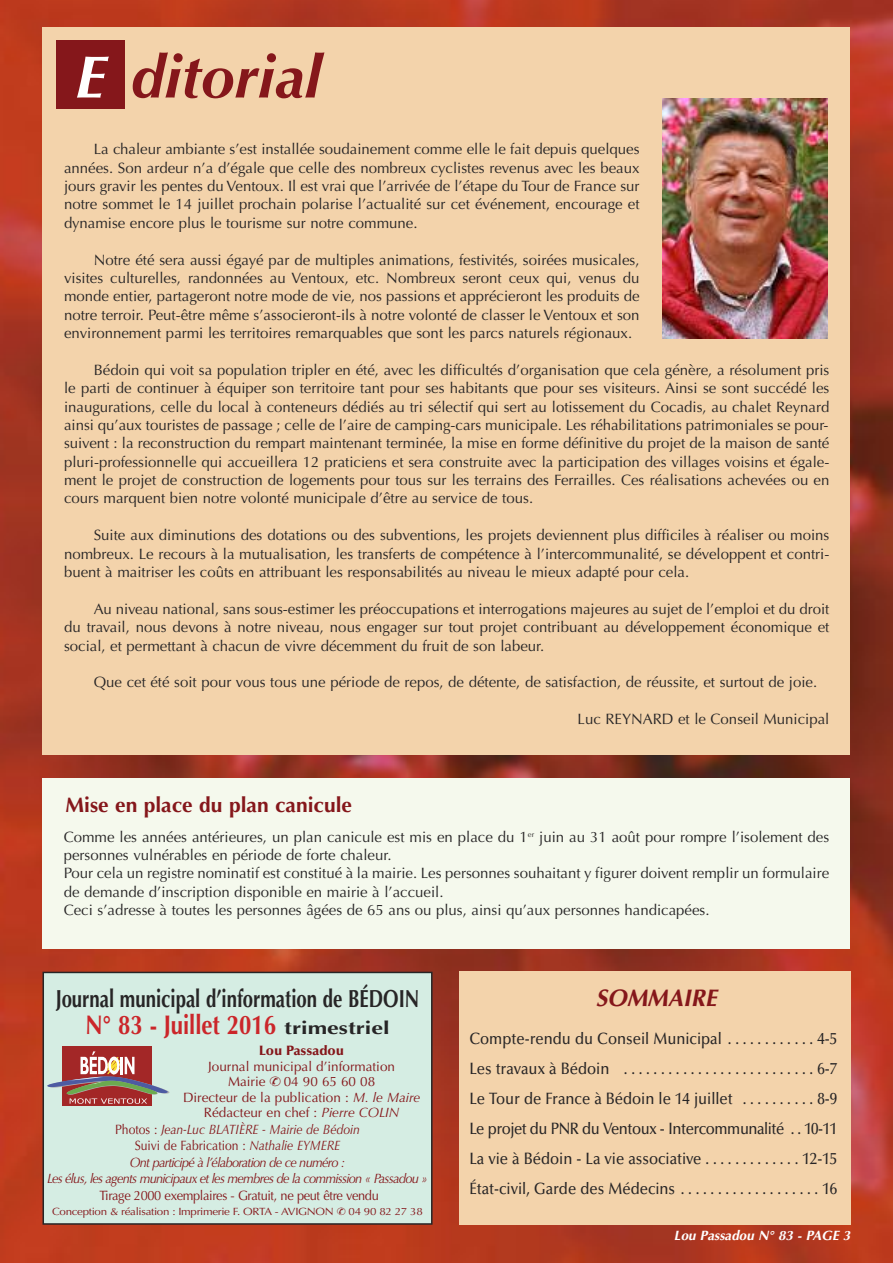
<style>
.page{position:relative;width:893px;height:1263px;background:#fff}
.page>*{position:absolute;margin:0;border:0;box-sizing:border-box;transform-origin:0 0}
.t1{font:italic 700 60px "Optima";color:#85171b}
.t2{font:700 27px "Optima";color:#cb262a;scale:.82 1}
.t3{font:700 24.75px "Optima";color:#272526;scale:.75 1}
.t4{font:italic 700 24px "Optima";color:#85171b;scale:.96 1}
.t5{font:700 21px "Optima";color:#85171b}
.t6{font:500 16.5px/30px "Optima";color:#272526;text-align:justify;scale:.9 1}
.t7{font:15px/18.5px "Optima";color:#272526;text-align:justify}
.t8{font:13.5px "Optima";color:#85171b}
.t9{font:italic 13.5px "Optima";letter-spacing:-.055em;color:#85171b;scale:.95 1}
.t10{font:13.5px "Optima";letter-spacing:-.03em;color:#85171b;scale:.95 1}
.t11{font:italic 13.5px "Optima";color:#85171b;scale:.9 1}
.t12{font:13.5px "Optima";color:#85171b;scale:.9 1}
.t13{font:italic 700 13.5px "Optima";color:#fff}
.t14{font:900 13.5px "Optima";color:#85171b}
.t15{font:10.5px "Optima";letter-spacing:-.03em;color:#85171b;scale:1.1 1}
.s1{color:#fff}
.s2{font-size:18px;color:#272526}
.s3{font-style:italic}
.s4{font-style:normal}
</style>
<div class="page">
<img style="left:0;top:0;width:893px;height:1263px">
<div style="left:43px;top:28px;width:807px;height:727px;background:#f3d3ab"></div>
<div style="left:459px;top:972px;width:391px;height:253px;background:#f3d3ab"></div>
<div style="left:43px;top:972px;width:389px;height:252px;background:#d5ede3"></div>
<div style="left:43px;top:972px;width:389px;height:253px;border:2px solid #272526"></div>
<div style="left:56px;top:41px;width:68px;height:68px;background:#85171b"></div>
<img style="left:662px;top:99px;width:166px;height:239px">
<img style="left:63px;top:1046px;width:89px;height:60px">
<svg style="left:47px;top:1051px;width:123px;height:53px"></svg>
<svg style="left:84px;top:1081px;width:27px;height:5px"></svg>
<div style="left:43px;top:779px;width:807px;height:170px;background:#f5f9ed"></div>
<h1 class="t1" style="left:75px;top:42px;width:248px"><span class="s1">E</span> ditorial</h1>
<p class="t7" style="left:64px;top:141px;width:577px;text-indent:30px">La chaleur ambiante s’est installée soudainement comme elle le fait depuis quelques années. Son ardeur n’a d’égale que celle des nombreux cyclistes revenus avec les beaux jours gravir les pentes du Ventoux. Il est vrai que l’arrivée de l’étape du Tour de France sur notre sommet le 14 juillet prochain polarise l’actualité sur cet événement, encourage et dynamise encore plus le tourisme sur notre commune.</p>
<p class="t7" style="left:64px;top:252px;width:577px;text-indent:30px">Notre été sera aussi égayé par de multiples animations, festivités, soirées musicales, visites culturelles, randonnées au Ventoux, etc. Nombreux seront ceux qui, venus du monde entier, partageront notre mode de vie, nos passions et apprécieront les produits de notre terroir. Peut-être même s’associeront-ils à notre volonté de classer le Ventoux et son environnement parmi les territoires remarquables que sont les parcs naturels régionaux.</p>
<p class="t7" style="left:64px;top:362px;width:767px;text-indent:30px">Bédoin qui voit sa population tripler en été, avec les difficultés d’organisation que cela génère, a résolument pris le parti de continuer à équiper son territoire tant pour ses habitants que pour ses visiteurs. Ainsi se sont succédé les inaugurations, celle du local à conteneurs dédiés au tri sélectif qui sert au lotissement du Cocadis, au chalet Reynard ainsi qu’aux touristes de passage ; celle de l’aire de camping-cars municipale. Les réhabilitations patrimoniales se pour&shy;suivent : la reconstruction du rempart maintenant terminée, la mise en forme définitive du projet de la maison de santé pluri-professionnelle qui accueillera 12 praticiens et sera construite avec la participation des villages voisins et égale&shy;ment le projet de construction de logements pour tous sur les terrains des Ferrailles. Ces réalisations achevées ou en cours marquent bien notre volonté municipale d’être au service de tous.</p>
<p class="t7" style="left:64px;top:527px;width:767px;text-indent:30px">Suite aux diminutions des dotations ou des subventions, les projets deviennent plus difficiles à réaliser ou moins nombreux. Le recours à la mutualisation, les transferts de compétence à l’intercommunalité, se développent et contri&shy;buent à maitriser les coûts en attribuant les responsabilités au niveau le mieux adapté pour cela.</p>
<p class="t7" style="left:64px;top:601px;width:767px;text-indent:30px">Au niveau national, sans sous-estimer les préoccupations et interrogations majeures au sujet de l’emploi et du droit du travail, nous devons à notre niveau, nous engager sur tout projet contribuant au développement économique et social, et permettant à chacun de vivre décemment du fruit de son labeur.</p>
<p class="t7" style="left:94px;top:674px;width:725px">Que cet été soit pour vous tous une période de repos, de détente, de satisfaction, de réussite, et surtout de joie.</p>
<p class="t7" style="left:577px;top:711px;width:253px">Luc REYNARD et le Conseil Municipal</p>
<h3 class="t5" style="left:66px;top:793px;width:288px">Mise en place du plan canicule</h3>
<p class="t7" style="left:64px;top:829px;width:767px;text-align:left">Comme les années antérieures, un plan canicule est mis en place du 1<sup>er</sup> juin au 31 août pour rompre l’isolement des personnes vulnérables en période de forte chaleur.<br>Pour cela un registre nominatif est constitué à la mairie. Les personnes souhaitant y figurer doivent remplir un formulaire de demande d’inscription disponible en mairie à l’accueil.<br>Ceci s’adresse à toutes les personnes âgées de 65 ans ou plus, ainsi qu’aux personnes handicapées.</p>
<h3 class="t3" style="left:56px;top:984px;width:486px">Journal municipal d’information de BÉDOIN</h3>
<h2 class="t2" style="left:85px;top:1009px;width:372px">N° 83 - Juillet 2016 <span class="s2">trimestriel</span></h2>
<p class="t14" style="left:259px;top:1045px;width:86px">Lou Passadou</p>
<p class="t8" style="left:208px;top:1060px;width:188px">Journal municipal d’information</p>
<p class="t8" style="left:228px;top:1076px;width:149px">Mairie ✆ 04 90 65 60 08</p>
<p class="t8" style="left:183px;top:1091px;width:239px">Directeur de la publication : <span class="s3">M. le Maire</span></p>
<p class="t8" style="left:204px;top:1107px;width:197px">Rédacteur en chef : <span class="s3">Pierre COLIN</span></p>
<p class="t11" style="left:115px;top:1121px;width:273px"><span class="s4">Photos :</span> Jean-Luc BLATIÈRE - Mairie de Bédoin</p>
<p class="t12" style="left:135px;top:1140px;width:230px">Suivi de Fabrication : <span class="s3">Nathalie EYMERE</span></p>
<p class="t9" style="left:130px;top:1154px;width:228px">Ont participé à l’élaboration de ce numéro :</p>
<p class="t9" style="left:47px;top:1170px;width:402px">Les élus, les agents municipaux et les membres de la commission « Passadou »</p>
<p class="t10" style="left:99px;top:1189px;width:296px">Tirage 2000 exemplaires - Gratuit, ne peut être vendu</p>
<p class="t15" style="left:52px;top:1207px;width:338px">Conception &amp; réalisation : Imprimerie F. ORTA - AVIGNON ✆ 04 90 82 27 38</p>
<h3 class="t4" style="left:596px;top:988px;width:127px">SOMMAIRE</h3>
<p class="t6" style="left:469px;top:1025px;width:410px">Compte-rendu du Conseil Municipal . . . . . . . . . . . . 4-5<br>Les travaux à Bédoin . . . . . . . . . . . . . . . . . . . . . . . . . . 6-7<br>Le Tour de France à Bédoin le 14 juillet . . . . . . . . . . 8-9<br>Le projet du PNR du Ventoux - Intercommunalité . . 10-11<br>La vie à Bédoin - La vie associative . . . . . . . . . . . . . 12-15<br>État-civil, Garde des Médecins . . . . . . . . . . . . . . . . . . . 16</p>
<p class="t13" style="left:674px;top:1230px;width:178px">Lou Passadou N° 83 - PAGE 3</p>
</div>
